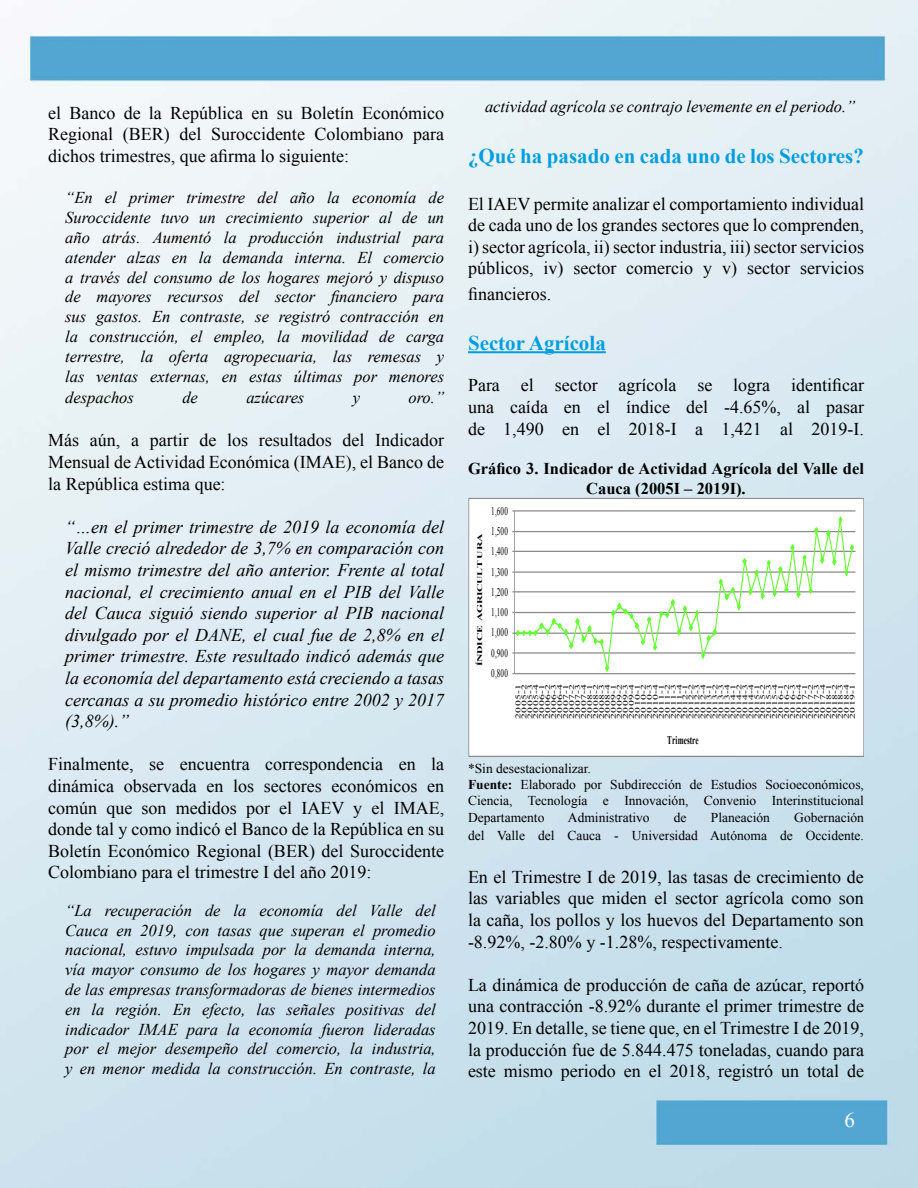
<style>
.page{position:relative;width:918px;height:1188px;background:#fff}
.page>*{position:absolute;margin:0;border:0;box-sizing:border-box;transform-origin:0 0}
.t1{font:700 21px "Times New Roman";color:#009ee0}
.t2{font:21px "Times New Roman";color:#fff}
.t3{font:18px/21.6px "Times New Roman";color:#000;text-align:justify}
.t4{font:italic 18px/21.6px "Times New Roman";color:#000;text-align:justify}
.t5{font:italic 16.5px/19.8px "Times New Roman";color:#000;text-align:justify}
.t6{font:700 16.5px/19.8px "Times New Roman";color:#000;text-align:center}
.t7{font:13.5px/16.2px "Times New Roman";color:#000}
.t8{font:11.7px "Times New Roman";letter-spacing:.04em;color:#000;scale:.61 1}
.t9{font:700 11.7px "Times New Roman";letter-spacing:.02em;color:#000;scale:.61 1}
.t10{font:7.2px/6px "Times New Roman";letter-spacing:.04em;color:#000;text-align:justify;scale:1.63 1}
.t11{font:700 7.2px "Times New Roman";letter-spacing:-.01em;color:#000;scale:1.63 1}
.s1{font-weight:700}
</style>
<div class="page">
<img style="left:0;top:0;width:918px;height:1188px">
<hr style="left:468px;top:351px;width:138px;height:2px;background:#009ee0">
<div style="left:469px;top:498px;width:394px;height:258px;background:#fff"></div>
<svg style="left:512px;top:511px;width:343px;height:163px"></svg>
<div style="left:468px;top:498px;width:396px;height:259px;border:1px solid #898989"></div>
<p class="t3" style="left:48px;top:102px;width:398px">el Banco de la República en su Boletín Económico Regional (BER) del Suroccidente Colombiano para dichos trimestres, que afirma lo siguiente:</p>
<p class="t5" style="left:65px;top:188px;width:381px">“En el primer trimestre del año la economía de Suroccidente tuvo un crecimiento superior al de un año atrás. Aumentó la producción industrial para atender alzas en la demanda interna. El comercio a través del consumo de los hogares mejoró y dispuso de mayores recursos del sector financiero para sus gastos. En contraste, se registró contracción en la construcción, el empleo, la movilidad de carga terrestre, la oferta agropecuaria, las remesas y las ventas externas, en estas últimas por menores</p>
<p class="t5" style="left:65px;top:387px;width:70px">despachos</p>
<p class="t5" style="left:182px;top:387px;width:17px">de</p>
<p class="t5" style="left:246px;top:387px;width:60px">azúcares</p>
<p class="t5" style="left:353px;top:387px;width:9px">y</p>
<p class="t5" style="left:409px;top:387px;width:37px">oro.”</p>
<p class="t3" style="left:48px;top:429px;width:398px">Más aún, a partir de los resultados del Indicador Mensual de Actividad Económica (IMAE), el Banco de la República estima que:</p>
<p class="t4" style="left:65px;top:516px;width:381px">“…en el primer trimestre de 2019 la economía del Valle creció alrededor de 3,7% en comparación con el mismo trimestre del año anterior. Frente al total nacional, el crecimiento anual en el PIB del Valle del Cauca siguió siendo superior al PIB nacional divulgado por el DANE, el cual fue de 2,8% en el primer trimestre. Este resultado indicó además que la economía del departamento está creciendo a tasas cercanas a su promedio histórico entre 2002 y 2017 (3,8%).”</p>
<p class="t3" style="left:48px;top:753px;width:398px">Finalmente, se encuentra correspondencia en la dinámica observada en los sectores económicos en común que son medidos por el IAEV y el IMAE, donde tal y como indicó el Banco de la República en su Boletín Económico Regional (BER) del Suroccidente Colombiano para el trimestre I del año 2019:</p>
<p class="t5" style="left:65px;top:900px;width:372px">“La recuperación de la economía del Valle del Cauca en 2019, con tasas que superan el promedio nacional, estuvo impulsada por la demanda interna, vía mayor consumo de los hogares y mayor demanda de las empresas transformadoras de bienes intermedios en la región. En efecto, las señales positivas del indicador IMAE para la economía fueron lideradas por el mejor desempeño del comercio, la industria, y en menor medida la construcción. En contraste, la</p>
<p class="t5" style="left:485px;top:97px;width:372px">actividad agrícola se contrajo levemente en el periodo.”</p>
<p class="t1" style="left:468px;top:141px;width:397px">¿Qué ha pasado en cada uno de los Sectores?</p>
<p class="t3" style="left:468px;top:192px;width:398px">El IAEV permite analizar el comportamiento individual de cada uno de los grandes sectores que lo comprenden, i) sector agrícola, ii) sector industria, iii) sector servicios públicos, iv) sector comercio y v) sector servicios</p>
<p class="t3" style="left:468px;top:282px;width:85px">financieros.</p>
<p class="t1" style="left:468px;top:328px;width:139px">Sector Agrícola</p>
<p class="t3" style="left:468px;top:374px;width:398px">Para el sector agrícola se logra identificar una caída en el índice del -4.65%, al pasar de 1,490 en el 2018-I a 1,421 al 2019-I.</p>
<p class="t6" style="left:468px;top:458px;width:398px">Gráfico 3. Indicador de Actividad Agrícola del Valle del<br>Cauca (2005I – 2019I).</p>
<p class="t11" style="left:475px;top:666px;width:83px;rotate:-90deg">ÍNDICE AGRICULTURA</p>
<p class="t8" style="left:491px;top:503px;width:29px">1,600</p>
<p class="t8" style="left:491px;top:523px;width:29px">1,500</p>
<p class="t8" style="left:491px;top:543px;width:29px">1,400</p>
<p class="t8" style="left:491px;top:564px;width:29px">1,300</p>
<p class="t8" style="left:491px;top:584px;width:29px">1,200</p>
<p class="t8" style="left:491px;top:604px;width:29px">1,100</p>
<p class="t8" style="left:491px;top:625px;width:29px">1,000</p>
<p class="t8" style="left:491px;top:645px;width:29px">0,900</p>
<p class="t8" style="left:491px;top:665px;width:29px">0,800</p>
<p class="t10" style="left:515px;top:719px;width:23px;rotate:-90deg">2005-1<br>2005-2<br>2005-3<br>2005-4<br>2006-1<br>2006-2<br>2006-3<br>2006-4<br>2007-1<br>2007-2<br>2007-3<br>2007-4<br>2008-1<br>2008-2<br>2008-3<br>2008-4<br>2009-1<br>2009-2<br>2009-3<br>2009-4<br>2010-1<br>2010-2<br>2010-3<br>2010-4<br>2011-1<br>2011-2<br>2011-3<br>2011-4<br>2012-1<br>2012-2<br>2012-3<br>2012-4<br>2013-1<br>2013-2<br>2013-3<br>2013-4<br>2014-1<br>2014-2<br>2014-3<br>2014-4<br>2015-1<br>2015-2<br>2015-3<br>2015-4<br>2016-1<br>2016-2<br>2016-3<br>2016-4<br>2017-1<br>2017-2<br>2017-3<br>2017-4<br>2018-1<br>2018-2<br>2018-3<br>2018-4<br>2019-1</p>
<p class="t9" style="left:667px;top:732px;width:53px">Trimestre</p>
<p class="t7" style="left:468px;top:760px;width:398px">*Sin desestacionalizar.<br><span class="s1">Fuente:</span> Elaborado por Subdirección de Estudios Socioeconómicos, Ciencia, Tecnología e Innovación, Convenio Interinstitucional Departamento</p>
<p class="t7" style="left:468px;top:808px;width:398px;line-height:18px;text-align:right">Gobernación<br>del Valle del Cauca - Universidad Autónoma de Occidente.</p>
<p class="t3" style="left:468px;top:866px;width:397px">En el Trimestre I de 2019, las tasas de crecimiento de las variables que miden el sector agrícola como son la caña, los pollos y los huevos del Departamento son -8.92%, -2.80% y -1.28%, respectivamente.</p>
<p class="t3" style="left:468px;top:974px;width:398px">La dinámica de producción de caña de azúcar, reportó una contracción -8.92% durante el primer trimestre de 2019. En detalle, se tiene que, en el Trimestre I de 2019, la producción fue de 5.844.475 toneladas, cuando para este mismo periodo en el 2018, registró un total de</p>
<p class="t2" style="left:844px;top:1106px;width:12px">6</p>
<p class="t7" style="left:568px;top:809px;width:83px">Administrativo</p>
<p class="t7" style="left:674px;top:809px;width:14px">de</p>
<p class="t7" style="left:711px;top:809px;width:61px">Planeación</p>
</div>
